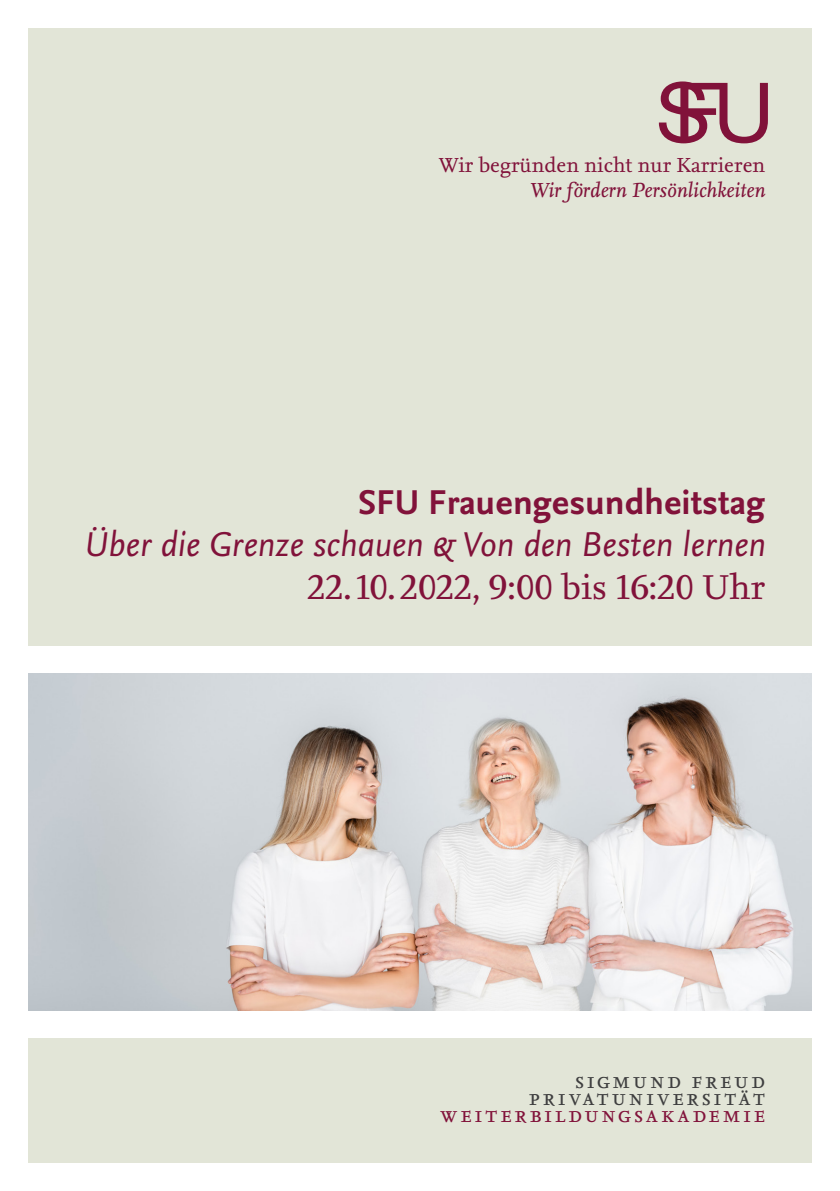
<style>
.page{position:relative;width:840px;height:1191px;background:#fff}
.page>*{position:absolute;margin:0;border:0;box-sizing:border-box;transform-origin:0 0}
.t1{font:italic 36px "Nexus Sans Pro";color:#81123a}
.t2{font:36px "Nexus Serif Pro";color:#81123a}
.t3{font:700 36px "Nexus Sans Pro";color:#81123a}
.t4{font:22.6px "Nexus Serif Pro";letter-spacing:.115em;color:#3e3e3f}
.t5{font:22.6px "Nexus Serif Pro";letter-spacing:.13em;color:#81123a}
.t6{font:21.2px "Nexus Serif Pro";color:#81123a}
.t7{font:italic 21.2px "Nexus Serif Pro";color:#81123a}
</style>
<div class="page">
<div style="left:28px;top:28px;width:783px;height:617px;background:#e2e5d7"></div>
<div style="left:28px;top:1038px;width:783px;height:125px;background:#e2e5d7"></div>
<img style="left:28px;top:674px;width:783px;height:336px">
<svg style="left:658px;top:81px;width:109px;height:62px"></svg>
<p class="t6" style="left:438px;top:150px;width:328px">Wir begründen nicht nur Karrieren</p>
<p class="t7" style="left:529px;top:175px;width:237px">Wir fördern Persönlichkeiten</p>
<p class="t3" style="left:357px;top:475px;width:409px">SFU Frauengesundheitstag</p>
<p class="t1" style="left:84px;top:517px;width:682px">Über die Grenze schauen &amp; Von den Besten lernen</p>
<p class="t2" style="left:307px;top:560px;width:459px">22. 10. 2022, 9:00 bis 16:20 Uhr</p>
<p class="t4" style="left:574px;top:1064px;width:192px">SIGMUND FREUD</p>
<p class="t4" style="left:528px;top:1081px;width:238px">PRIVATUNIVERSITÄT</p>
<p class="t5" style="left:440px;top:1098px;width:35px">weiter</p>
<p class="t5" style="left:529px;top:1098px;width:55px">bildungsa</p>
<p class="t5" style="left:660px;top:1098px;width:32px">kademie</p>
</div>
